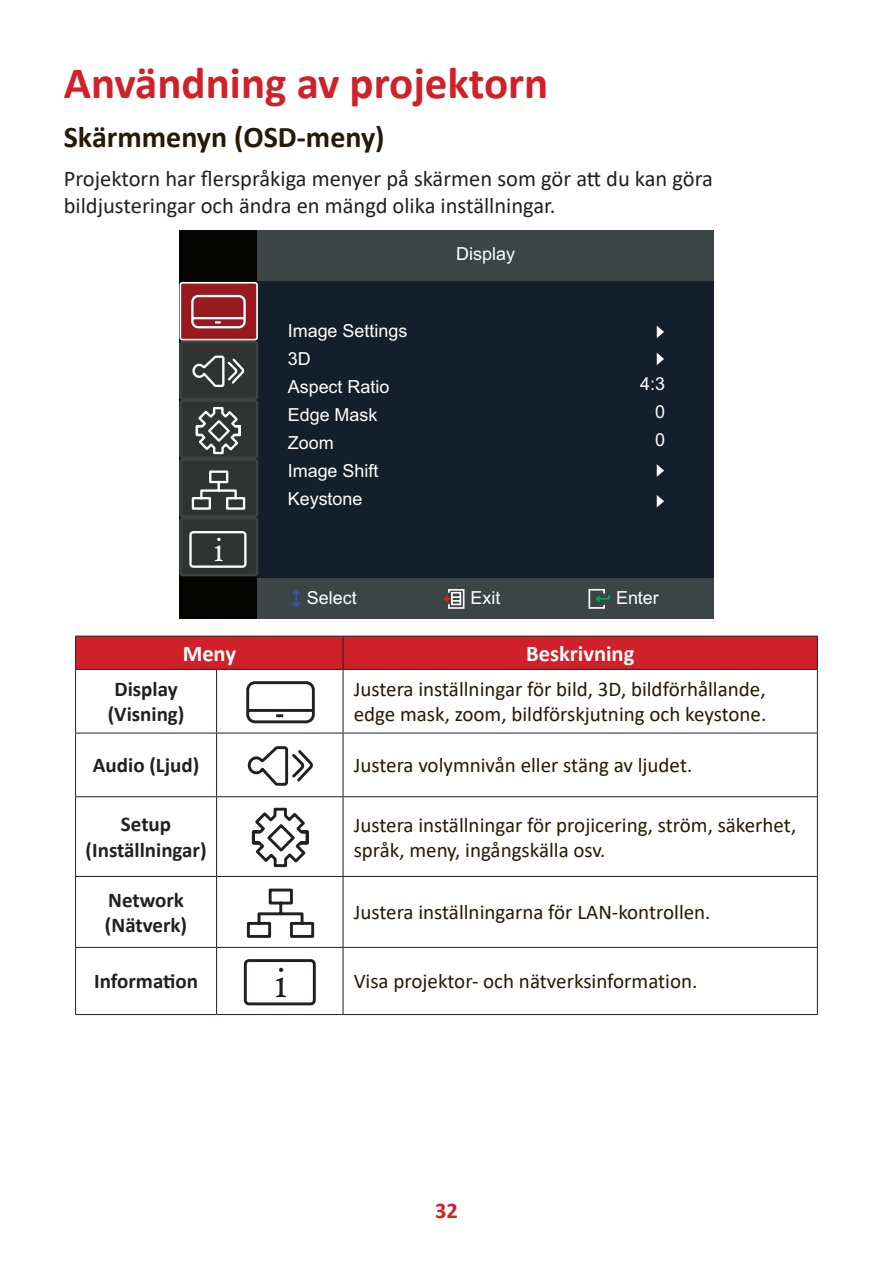
<style>
.page{position:relative;width:893px;height:1263px;background:#fff}
.page>*{position:absolute;margin:0;border:0;box-sizing:border-box;transform-origin:0 0}
.t1{font:700 45px "Calibri";color:#d02029}
.t2{font:41.1px "Calisto";color:#231f20}
.t3{font:32.7px "Calisto";color:#fff}
.t4{font:700 30px "Calibri";color:#251a05}
.t5{font:22.5px/27px "Calibri";color:#231f20}
.t6{font:700 22.5px "Calibri";color:#fff}
.t7{font:700 22.5px "Calibri";color:#d02029}
.t8{font:21px/25.2px "Calibri";color:#251a05}
.t9{font:700 21px/25.2px "Calibri";color:#231f20;text-align:center}
.t10{font:18px/28px "Arial";color:#fff}
</style>
<div class="page">
<div style="left:179px;top:230px;width:535px;height:389px;background:#040503"></div>
<div style="left:257px;top:230px;width:457px;height:389px;background:#131f2b"></div>
<div style="left:257px;top:230px;width:457px;height:51px;background:#3c4546"></div>
<div style="left:257px;top:578px;width:457px;height:41px;background:#3c4546"></div>
<div style="left:180px;top:518px;width:77px;height:57px;background:#313232;border-radius:2px"></div>
<div style="left:179px;top:517px;width:79px;height:59px;border:2px solid #3c4445;border-radius:2px"></div>
<div style="left:180px;top:459px;width:77px;height:57px;background:#313232;border-radius:2px"></div>
<div style="left:179px;top:458px;width:79px;height:60px;border:2px solid #3c4445;border-radius:2px"></div>
<div style="left:180px;top:401px;width:77px;height:57px;background:#313232;border-radius:2px"></div>
<div style="left:179px;top:400px;width:79px;height:59px;border:2px solid #3c4445;border-radius:2px"></div>
<div style="left:180px;top:342px;width:77px;height:57px;background:#313232;border-radius:2px"></div>
<div style="left:179px;top:341px;width:79px;height:59px;border:2px solid #3c4445;border-radius:2px"></div>
<div style="left:180px;top:283px;width:77px;height:57px;background:#991a1e;border-radius:2px"></div>
<div style="left:180px;top:282px;width:78px;height:58px;border:2px solid #fff;border-radius:2px"></div>
<svg style="left:191px;top:294px;width:55px;height:35px"></svg>
<svg style="left:188px;top:355px;width:60px;height:213px"></svg>
<svg style="left:657px;top:495px;width:7px;height:12px"></svg>
<svg style="left:657px;top:464px;width:7px;height:13px"></svg>
<svg style="left:657px;top:353px;width:7px;height:12px"></svg>
<svg style="left:657px;top:326px;width:7px;height:12px"></svg>
<svg style="left:291px;top:589px;width:10px;height:18px"></svg>
<svg style="left:588px;top:588px;width:22px;height:21px"></svg>
<svg style="left:444px;top:589px;width:21px;height:20px"></svg>
<div style="left:76px;top:637px;width:741px;height:32px;background:#d02029"></div>
<hr style="left:75px;top:636px;width:142px;height:1px;background:#231f20">
<hr style="left:75px;top:636px;width:1px;height:33px;background:#231f20">
<hr style="left:217px;top:636px;width:126px;height:1px;background:#231f20">
<hr style="left:343px;top:636px;width:475px;height:1px;background:#231f20">
<hr style="left:343px;top:636px;width:1px;height:33px;background:#231f20">
<hr style="left:817px;top:636px;width:1px;height:33px;background:#231f20">
<hr style="left:75px;top:669px;width:142px;height:1px;background:#231f20">
<hr style="left:75px;top:670px;width:1px;height:63px;background:#231f20">
<hr style="left:217px;top:669px;width:126px;height:1px;background:#231f20">
<hr style="left:216px;top:670px;width:1px;height:63px;background:#231f20">
<hr style="left:343px;top:669px;width:475px;height:1px;background:#231f20">
<hr style="left:343px;top:670px;width:1px;height:63px;background:#231f20">
<hr style="left:817px;top:670px;width:1px;height:63px;background:#231f20">
<hr style="left:75px;top:733px;width:142px;height:1px;background:#231f20">
<hr style="left:75px;top:733px;width:1px;height:63px;background:#231f20">
<hr style="left:217px;top:733px;width:126px;height:1px;background:#231f20">
<hr style="left:216px;top:733px;width:1px;height:63px;background:#231f20">
<hr style="left:343px;top:733px;width:475px;height:1px;background:#231f20">
<hr style="left:343px;top:733px;width:1px;height:63px;background:#231f20">
<hr style="left:817px;top:733px;width:1px;height:63px;background:#231f20">
<hr style="left:75px;top:796px;width:142px;height:1px;background:#231f20">
<hr style="left:75px;top:797px;width:1px;height:79px;background:#231f20">
<hr style="left:217px;top:796px;width:126px;height:1px;background:#231f20">
<hr style="left:216px;top:797px;width:1px;height:79px;background:#231f20">
<hr style="left:343px;top:796px;width:475px;height:1px;background:#231f20">
<hr style="left:343px;top:797px;width:1px;height:79px;background:#231f20">
<hr style="left:817px;top:797px;width:1px;height:79px;background:#231f20">
<hr style="left:75px;top:876px;width:142px;height:1px;background:#231f20">
<hr style="left:75px;top:877px;width:1px;height:70px;background:#231f20">
<hr style="left:217px;top:876px;width:126px;height:1px;background:#231f20">
<hr style="left:216px;top:877px;width:1px;height:70px;background:#231f20">
<hr style="left:343px;top:876px;width:475px;height:1px;background:#231f20">
<hr style="left:343px;top:877px;width:1px;height:70px;background:#231f20">
<hr style="left:817px;top:877px;width:1px;height:70px;background:#231f20">
<hr style="left:75px;top:947px;width:142px;height:1px;background:#231f20">
<hr style="left:75px;top:948px;width:1px;height:66px;background:#231f20">
<hr style="left:217px;top:947px;width:126px;height:1px;background:#231f20">
<hr style="left:216px;top:948px;width:1px;height:66px;background:#231f20">
<hr style="left:343px;top:947px;width:475px;height:1px;background:#231f20">
<hr style="left:343px;top:948px;width:1px;height:66px;background:#231f20">
<hr style="left:817px;top:948px;width:1px;height:66px;background:#231f20">
<hr style="left:75px;top:1014px;width:142px;height:1px;background:#231f20">
<hr style="left:217px;top:1014px;width:126px;height:1px;background:#231f20">
<hr style="left:343px;top:1014px;width:475px;height:1px;background:#231f20">
<svg style="left:246px;top:681px;width:69px;height:43px"></svg>
<svg style="left:247px;top:746px;width:66px;height:40px"></svg>
<svg style="left:251px;top:807px;width:58px;height:61px"></svg>
<svg style="left:246px;top:888px;width:69px;height:50px"></svg>
<svg style="left:244px;top:959px;width:72px;height:47px"></svg>
<h1 class="t1" style="left:64px;top:51px;width:486px">Användning av projektorn</h1>
<h3 class="t4" style="left:64px;top:116px;width:322px">Skärmmenyn (OSD-meny)</h3>
<p class="t5" style="left:64px;top:164px;width:651px">Projektorn har flerspråkiga menyer på skärmen som gör att du kan göra bildjusteringar och ändra en mängd olika inställningar.</p>
<h3 class="t3" style="left:214px;top:531px;width:11px">i</h3>
<p class="t10" style="left:288px;top:316px;width:121px">Image Settings<br>3D<br>Aspect Ratio<br>Edge Mask<br>Zoom<br>Image Shift<br>Keystone</p>
<p class="t10" style="left:456px;top:240px;width:60px">Display</p>
<p class="t10" style="left:655px;top:370px;width:11px;text-align:justify;text-indent:-15px">4:3<br>0<br>0</p>
<p class="t10" style="left:307px;top:583px;width:51px">Select</p>
<p class="t10" style="left:470px;top:583px;width:31px">Exit</p>
<p class="t10" style="left:616px;top:583px;width:44px">Enter</p>
<p class="t6" style="left:183px;top:637px;width:55px">Meny</p>
<p class="t6" style="left:526px;top:637px;width:110px">Beskrivning</p>
<p class="t9" style="left:108px;top:676px;width:78px">Display (Visning)</p>
<p class="t9" style="left:93px;top:752px;width:108px">Audio (Ljud)</p>
<p class="t8" style="left:354px;top:676px;width:414px">Justera inställningar för bild, 3D, bildförhållande, edge mask, zoom, bildförskjutning och keystone.</p>
<p class="t8" style="left:354px;top:752px;width:340px">Justera volymnivån eller stäng av ljudet.</p>
<p class="t9" style="left:86px;top:812px;width:122px">Setup (Inställningar)</p>
<p class="t8" style="left:354px;top:811px;width:444px">Justera inställningar för projicering, ström, säkerhet, språk, meny, ingångskälla osv.</p>
<p class="t9" style="left:105px;top:887px;width:84px;text-align:left">Network (Nätverk)</p>
<p class="t8" style="left:354px;top:899px;width:358px">Justera inställningarna för LAN-kontrollen.</p>
<p class="t9" style="left:94px;top:969px;width:105px">Information</p>
<h2 class="t2" style="left:275px;top:959px;width:13px">i</h2>
<p class="t8" style="left:354px;top:968px;width:345px">Visa projektor- och nätverksinformation.</p>
<h2 class="t2" style="left:275px;top:967px;width:13px">i</h2>
<h2 class="t2" style="left:275px;top:978px;width:13px">i</h2>
<p class="t7" style="left:435px;top:1194px;width:24px">32</p>
</div>
